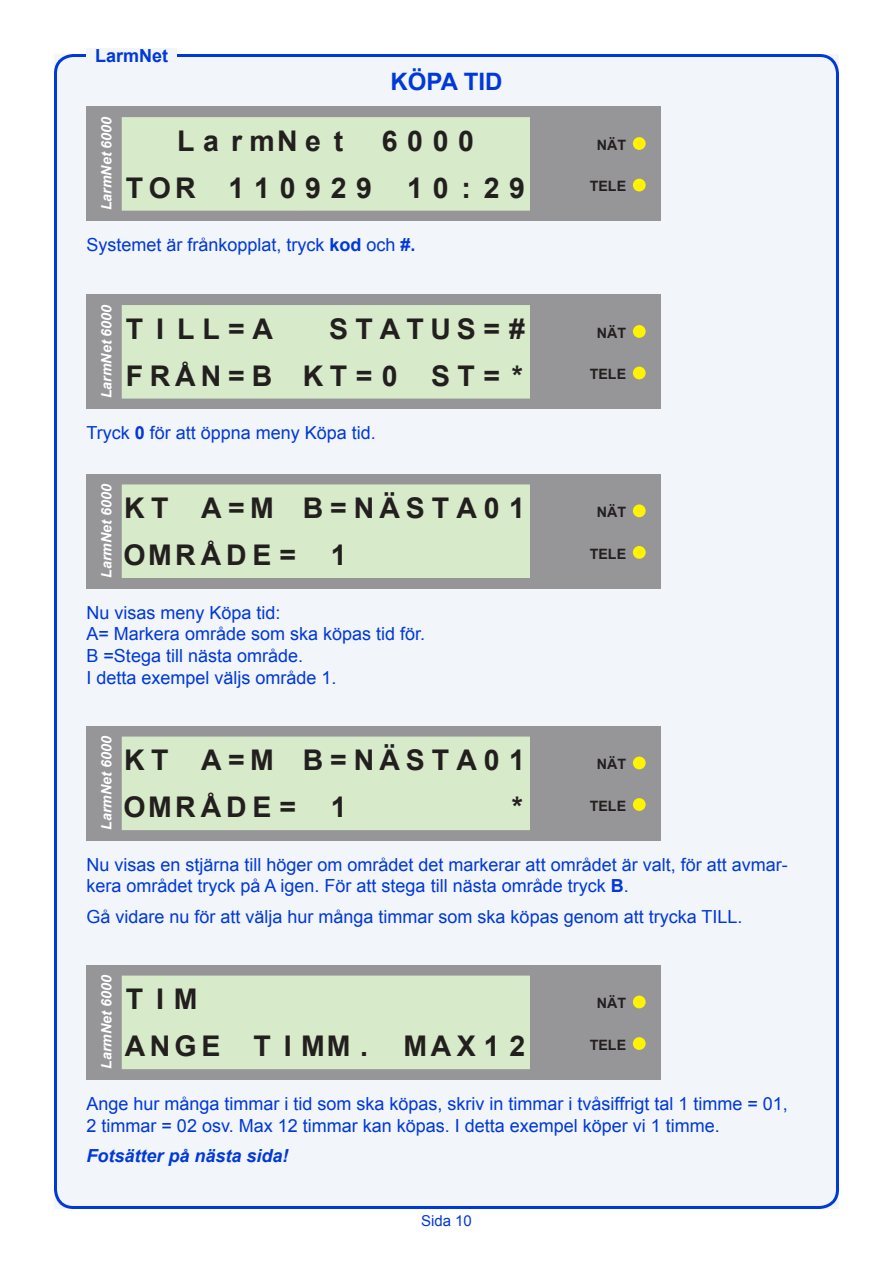
<style>
.page{position:relative;width:893px;height:1263px;background:#fff}
.page>*{position:absolute;margin:0;border:0;box-sizing:border-box;transform-origin:0 0}
.t1{font:700 28.5px/46.8px "Arial";letter-spacing:.2em;color:#241f1f}
.t2{font:700 28.5px/46.8px "Arial";letter-spacing:.23em;color:#241f1f;text-align:right}
.t3{font:700 28.5px/46.8px "Arial";letter-spacing:.34em;color:#241f1f}
.t4{font:700 28.5px/46.8px "Arial";letter-spacing:.18em;color:#241f1f}
.t5{font:700 24px "Arial";color:#0038da}
.t6{font:18px/21.6px "Arial";color:#0038da}
.t7{font:italic 700 18px "Arial";color:#0038da}
.t8{font:700 18px "Arial";color:#0038da}
.t9{font:15px "Arial";color:#0038da}
.t10{font:italic 700 14.25px "Arial";color:#fff}
.t11{font:700 14.25px "Arial";color:#241f1f}
.s1{font-weight:700}
</style>
<div class="page">
<div style="left:54px;top:54px;width:785px;height:1155px;background:#f2f5f9"></div>
<div style="left:87px;top:49px;width:90px;height:13px;background:#f2f5f9"></div>
<div style="left:86px;top:106px;width:574px;height:115px;background:#969698"></div>
<div style="left:122px;top:117px;width:408px;height:94px;background:#d7eac9"></div>
<div style="left:633px;top:137px;width:13px;height:13px;background:#fff300;border-radius:50%"></div>
<div style="left:633px;top:179px;width:13px;height:12px;background:#fff300;border-radius:50%"></div>
<div style="left:86px;top:294px;width:574px;height:115px;background:#969698"></div>
<div style="left:122px;top:305px;width:408px;height:94px;background:#d7eac9"></div>
<div style="left:633px;top:325px;width:13px;height:13px;background:#fff300;border-radius:50%"></div>
<div style="left:633px;top:367px;width:13px;height:12px;background:#fff300;border-radius:50%"></div>
<div style="left:86px;top:474px;width:574px;height:115px;background:#969698"></div>
<div style="left:122px;top:484px;width:408px;height:94px;background:#d7eac9"></div>
<div style="left:633px;top:504px;width:13px;height:13px;background:#fff300;border-radius:50%"></div>
<div style="left:633px;top:546px;width:13px;height:13px;background:#fff300;border-radius:50%"></div>
<div style="left:86px;top:726px;width:574px;height:115px;background:#969698"></div>
<div style="left:122px;top:736px;width:408px;height:94px;background:#d7eac9"></div>
<div style="left:633px;top:756px;width:13px;height:13px;background:#fff300;border-radius:50%"></div>
<div style="left:633px;top:798px;width:13px;height:13px;background:#fff300;border-radius:50%"></div>
<div style="left:86px;top:965px;width:574px;height:115px;background:#969698"></div>
<div style="left:122px;top:975px;width:408px;height:94px;background:#d7eac9"></div>
<div style="left:633px;top:995px;width:13px;height:13px;background:#fff300;border-radius:50%"></div>
<div style="left:633px;top:1037px;width:13px;height:13px;background:#fff300;border-radius:50%"></div>
<p class="t8" style="left:95px;top:44px;width:75px">LarmNet</p>
<h2 class="t5" style="left:390px;top:65px;width:114px">KÖPA TID</h2>
<p class="t10" style="left:97px;top:210px;width:95px;rotate:-90deg">LarmNet 6000</p>
<h1 class="t3" style="left:126px;top:118px;width:401px;text-indent:256px">6000<br>TOR 110929 10 : 29</h1>
<h1 class="t2" style="left:177px;top:118px;width:168px">La rmNe t</h1>
<p class="t6" style="left:86px;top:234px;width:331px">Systemet är frånkopplat, tryck <span class="s1">kod</span> och <span class="s1">#.</span></p>
<p class="t10" style="left:97px;top:398px;width:95px;rotate:-90deg">LarmNet 6000</p>
<h1 class="t2" style="left:126px;top:306px;width:401px">STATUS=#<br>FRÅN=B KT=0 ST= *</h1>
<h1 class="t2" style="left:126px;top:306px;width:149px">T I LL=A</h1>
<p class="t6" style="left:86px;top:422px;width:291px">Tryck <span class="s1">0</span> för att öppna meny Köpa tid.</p>
<p class="t10" style="left:97px;top:578px;width:95px;rotate:-90deg">LarmNet 6000</p>
<h1 class="t1" style="left:123px;top:486px;width:403px">KT A=M B=NÄSTA01<br>OMRÅDE= 1</h1>
<p class="t6" style="left:86px;top:602px;width:340px">Nu visas meny Köpa tid:<br>A= Markera område som ska köpas tid för.<br>B =Stega till nästa område.<br>I detta exempel väljs område 1.</p>
<p class="t10" style="left:97px;top:830px;width:95px;rotate:-90deg">LarmNet 6000</p>
<h1 class="t1" style="left:123px;top:738px;width:403px">KT A=M B=NÄSTA01<br>OMRÅDE= 1</h1>
<h1 class="t2" style="left:512px;top:784px;width:13px">*</h1>
<p class="t11" style="left:597px;top:135px;width:31px">NÄT</p>
<p class="t11" style="left:590px;top:177px;width:38px">TELE</p>
<p class="t11" style="left:597px;top:323px;width:31px">NÄT</p>
<p class="t11" style="left:590px;top:365px;width:38px">TELE</p>
<p class="t11" style="left:597px;top:503px;width:31px">NÄT</p>
<p class="t11" style="left:590px;top:544px;width:38px">TELE</p>
<p class="t11" style="left:597px;top:755px;width:31px">NÄT</p>
<p class="t11" style="left:590px;top:796px;width:38px">TELE</p>
<p class="t6" style="left:86px;top:854px;width:703px">Nu visas en stjärna till höger om området det markerar att området är valt, för att avmar&shy;kera området tryck på A igen. För att stega till nästa område tryck <span class="s1">B</span>.</p>
<p class="t6" style="left:86px;top:906px;width:657px">Gå vidare nu för att välja hur många timmar som ska köpas genom att trycka TILL.</p>
<p class="t10" style="left:97px;top:1069px;width:95px;rotate:-90deg">LarmNet 6000</p>
<h1 class="t4" style="left:125px;top:977px;width:402px">TIM<br>ANGE T IMM. MAX12</h1>
<p class="t11" style="left:597px;top:994px;width:31px">NÄT</p>
<p class="t11" style="left:590px;top:1035px;width:38px">TELE</p>
<p class="t6" style="left:86px;top:1093px;width:703px">Ange hur många timmar i tid som ska köpas, skriv in timmar i tvåsiffrigt tal 1 timme = 01,<br>2 timmar = 02 osv. Max 12 timmar kan köpas. I detta exempel köper vi 1 timme.</p>
<p class="t7" style="left:86px;top:1143px;width:204px">Fotsätter på nästa sida!</p>
<p class="t9" style="left:421px;top:1211px;width:52px">Sida 10</p>
</div>
